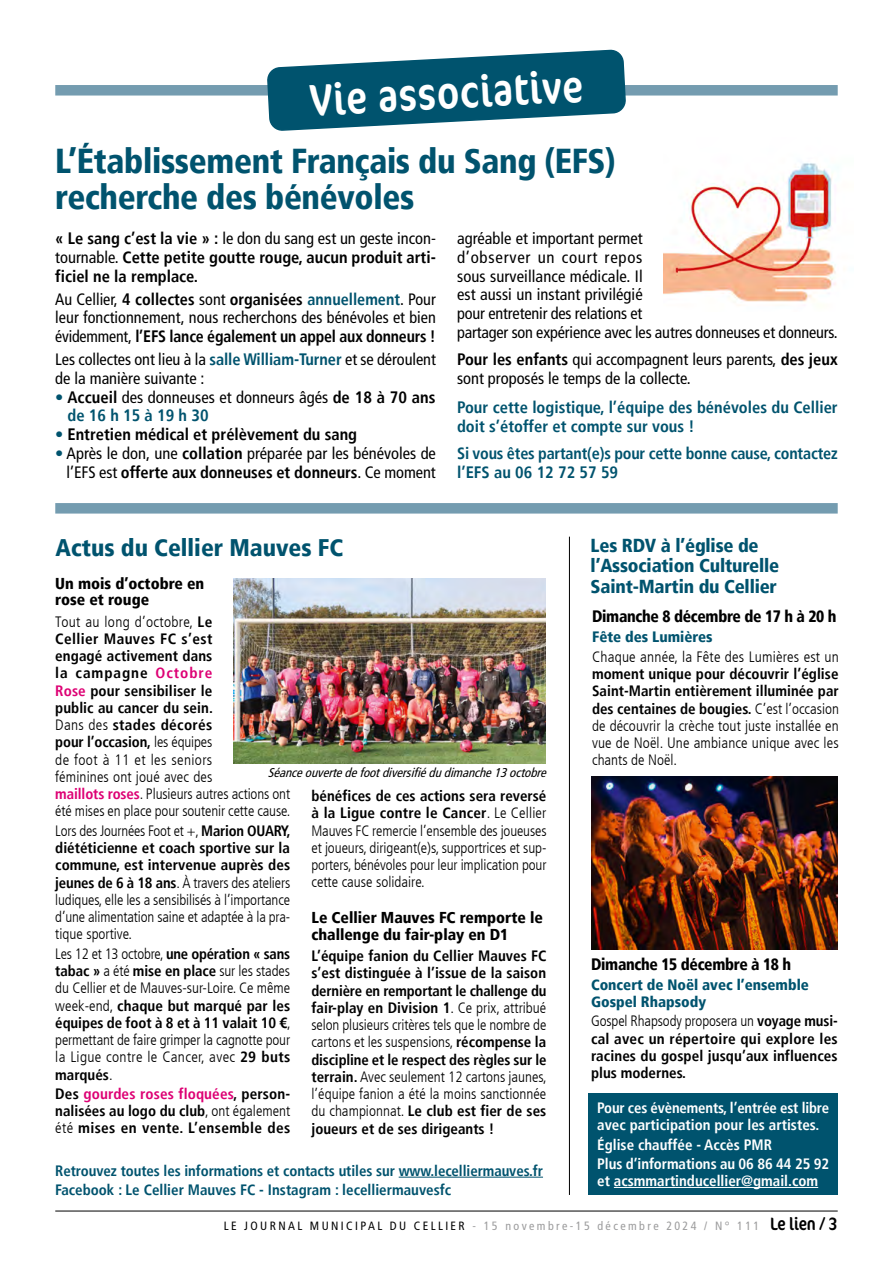
<style>
.page{position:relative;width:893px;height:1263px;background:#fff}
.page>*{position:absolute;margin:0;border:0;box-sizing:border-box;transform-origin:0 0}
.t1{font:condensed 45px "Cocon Pro";color:#fff}
.t2{font:900 condensed 34.5px/36px "Frutiger LT";letter-spacing:-.01em;color:#00536e}
.t3{font:900 condensed 24px "Frutiger LT";color:#00536e}
.t4{font:900 condensed 18.75px/20.2px "Frutiger LT";letter-spacing:-.01em;color:#00536e}
.t5{font:condensed 16.5px/18.8px "Frutiger LT";color:#000}
.t6{font:700 condensed 16.5px/18.8px "Frutiger LT";color:#000;text-align:justify}
.t7{font:700 condensed 16.5px/18.8px "Frutiger LT";color:#00536e}
.t8{font:900 condensed 16.5px "Frutiger LT";letter-spacing:-.02em;color:#000;scale:.95 1}
.t9{font:900 condensed 15.75px/16.5px "Frutiger LT";color:#000}
.t10{font:300 condensed 15px/17.2px "Frutiger LT";color:#000;text-align:justify}
.t11{font:700 condensed 15px/17.2px "Frutiger LT";color:#000;text-align:justify}
.t12{font:700 condensed 15px/17.2px "Frutiger LT";color:#fff}
.t13{font:700 condensed 15px/19.4px "Frutiger LT";letter-spacing:-.005em;color:#00536e}
.t14{font:900 condensed 15px/16.5px "Frutiger LT";color:#00536e}
.t15{font:italic condensed 12.75px "Frutiger LT";color:#000}
.t16{font:condensed 12px "Frutiger LT";letter-spacing:.2em;color:#9c9c9d}
.s1{font-weight:400}
.s2{font-weight:700}
.s3{font-weight:700;color:#00536e}
.s4{color:#00536e}
.s5{font-weight:400;color:#00536e}
.s6{font-weight:700;color:#dd0074}
.s7{color:#dd0074}
.s8{font-weight:300}
.s9{color:#000}
.s10{font-family:"Cocon Pro";font-size:18px;color:#000}
</style>
<div class="page">
<hr style="left:55px;top:1211px;width:783px;height:1px;background:#000">
<div style="left:55px;top:85px;width:783px;height:11px;background:#749cb0"></div>
<div style="left:55px;top:503px;width:783px;height:11px;background:#749cb0"></div>
<svg style="left:268px;top:50px;width:357px;height:80px"></svg>
<img style="left:591px;top:776px;width:247px;height:173px">
<img style="left:664px;top:163px;width:172px;height:139px">
<hr style="left:569px;top:537px;width:1px;height:658px;background:#000">
<hr style="left:399px;top:1177px;width:144px;height:1px;background:#00536e">
<img style="left:234px;top:579px;width:312px;height:184px">
<div style="left:589px;top:1093px;width:249px;height:102px;background:#00536e"></div>
<hr style="left:614px;top:1187px;width:204px;height:1px;background:#fff">
<h1 class="t1" style="left:308px;top:70px;width:275px;rotate:-3deg">Vie associative</h1>
<h2 class="t2" style="left:55px;top:143px;width:562px">L’Établissement Français du Sang (EFS) recherche des bénévoles</h2>
<p class="t6" style="left:55px;top:229px;width:382px">« Le sang c’est la vie » : <span class="s1">le don du sang est un geste incon&shy;tournable.</span> Cette petite goutte rouge, aucun produit arti&shy;ficiel ne la remplace.</p>
<p class="t5" style="left:55px;top:290px;width:382px;text-align:justify">Au Cellier, <span class="s2">4 collectes</span> sont <span class="s2">organisées</span> <span class="s3">annuellement</span>. Pour leur fonctionnement, nous recherchons des bénévoles et bien évidemment, <span class="s2">l’EFS lance également un appel aux donneurs !</span></p>
<p class="t5" style="left:55px;top:350px;width:382px">Les collectes ont lieu à la <span class="s3">salle William-Turner</span> et se déroulent de la manière suivante :</p>
<p class="t5" style="left:67px;top:388px;width:370px;text-indent:-12px"><span class="s4">•</span> <span class="s2">Accueil</span> des donneuses et donneurs âgés <span class="s2">de 18 à 70 ans </span><span class="s3">de 16 h 15 à 19 h 30</span></p>
<p class="t6" style="left:55px;top:425px;width:303px"><span class="s5">•</span> Entretien médical et prélèvement du sang</p>
<p class="t5" style="left:55px;top:444px;width:382px;text-align:right"><span class="s4">•</span> Après le don, une <span class="s2">collation</span> préparée par les bénévoles de l’EFS est <span class="s2">offerte aux donneuses et donneurs</span>. Ce moment</p>
<p class="t5" style="left:457px;top:229px;width:382px">agréable et important permet<br>d’observer un court repos<br>sous surveillance médicale. Il<br>est aussi un instant privilégié<br>pour entretenir des relations et<br>partager son expérience avec les autres donneuses et donneurs.</p>
<p class="t5" style="left:457px;top:350px;width:382px"><span class="s2">Pour les enfants</span> qui accompagnent leurs parents, <span class="s2">des jeux </span>sont proposés le temps de la collecte.</p>
<p class="t7" style="left:457px;top:398px;width:382px">Pour cette logistique, l’équipe des bénévoles du Cellier doit s’étoffer et compte sur vous !</p>
<p class="t7" style="left:457px;top:444px;width:382px">Si vous êtes partant(e)s pour cette bonne cause, contactez l’EFS au 06 12 72 57 59</p>
<h3 class="t3" style="left:56px;top:533px;width:289px">Actus du Cellier Mauves FC</h3>
<p class="t4" style="left:591px;top:535px;width:190px">Les RDV à l’église de l’Association Culturelle<br>Saint-Martin du Cellier</p>
<p class="t9" style="left:55px;top:575px;width:151px">Un mois d’octobre en rose et rouge</p>
<p class="t10" style="left:55px;top:613px;width:237px;text-align:left">Tout au long d’octobre, <span class="s2">Le<br>Cellier Mauves FC s’est<br>engagé activement dans<br>la campagne</span> <span class="s6">Octobre<br>Rose</span> <span class="s2">pour sensibiliser le<br>public au cancer du sein.<br></span>Dans des <span class="s2">stades décorés<br>pour l’occasion,</span> les équipes<br>de foot à 11 et les seniors<br>féminines ont joué avec des<br><span class="s6">maillots roses</span>. Plusieurs autres actions ont été mises en place pour soutenir cette cause.</p>
<p class="t10" style="left:55px;top:822px;width:237px">Lors des Journées Foot et +, <span class="s2">Marion OUARY, diététicienne et coach sportive sur la commune, est intervenue auprès des jeunes de 6 à 18 ans</span>. À travers des ateliers ludiques, elle les a sensibilisés à l’importance d’une alimentation saine et adaptée à la pra&shy;tique sportive.</p>
<p class="t10" style="left:55px;top:945px;width:237px">Les 12 et 13 octobre, <span class="s2">une opération « sans tabac »</span> a été <span class="s2">mise en place</span> sur les stades du Cellier et de Mauves-sur-Loire. Ce même week-end, <span class="s2">chaque but marqué par les équipes de foot à 8 et à 11 valait 10 €</span>, permettant de faire grimper la cagnotte pour la Ligue contre le Cancer, avec <span class="s2">29 buts marqués</span>.</p>
<p class="t11" style="left:55px;top:1085px;width:237px">Des <span class="s7">gourdes roses floquées</span>, person&shy;nalisées au logo du club<span class="s8">, ont également été</span> mises en vente. L’ensemble des</p>
<p class="t8" style="left:592px;top:606px;width:259px">Dimanche 8 décembre de 17 h à 20 h</p>
<p class="t14" style="left:592px;top:629px;width:122px">Fête des Lumières</p>
<p class="t10" style="left:592px;top:648px;width:248px">Chaque année, la Fête des Lumières est un</p>
<p class="t10" style="left:592px;top:665px;width:248px"><span class="s2">moment unique pour découvrir l’église Saint-Martin entièrement illuminée par des centaines de bougies.</span> C’est l’occasion de découvrir la crèche tout juste installée en vue de Noël. Une ambiance unique avec les chants de Noël.</p>
<p class="t15" style="left:268px;top:765px;width:284px">Séanceouvertedefootdiversifiédudimanche13octobre</p>
<p class="t10" style="left:311px;top:787px;width:237px"><span class="s2">bénéfices de ces actions sera reversé à la Ligue contre le Cancer</span>. Le Cellier Mauves FC remercie l’ensemble des joueuses et joueurs, dirigeant(e)s, supportrices et sup&shy;porters, bénévoles pour leur implication pour cette cause solidaire.</p>
<p class="t9" style="left:311px;top:909px;width:233px">Le Cellier Mauves FC remporte le challenge du fair-play en D1</p>
<p class="t11" style="left:311px;top:947px;width:237px">L’équipe fanion du Cellier Mauves FC s’est distinguée à l’issue de la saison dernière en remportant le challenge du fair-play en Division 1<span class="s8">. Ce prix, attribué selon plusieurs critères tels que le nombre de cartons et les suspensions,</span> récompense la discipline et le respect des règles sur le terrain. <span class="s8">Avec seulement 12 cartons jaunes, l’équipe fanion a été la moins sanctionnée du championnat.</span> Le club est fier de ses joueurs et de ses dirigeants !</p>
<p class="t13" style="left:55px;top:1161px;width:489px">Retrouvez toutes les informations et contacts utiles sur www.lecelliermauves.fr<br>Facebook : Le Cellier Mauves FC - Instagram : lecelliermauvesfc</p>
<p class="t8" style="left:591px;top:954px;width:212px">Dimanche 15 décembre à 18 h</p>
<p class="t14" style="left:591px;top:977px;width:219px">Concert de Noël avec l’ensemble<br>Gospel Rhapsody</p>
<p class="t11" style="left:591px;top:1012px;width:248px"><span class="s8">Gospel Rhapsody proposera un</span> voyage musi&shy;cal avec un répertoire qui explore les racines du gospel jusqu’aux influences plus modernes.</p>
<p class="t12" style="left:597px;top:1099px;width:234px">Pour ces évènements, l’entrée est libre avec participation pour les artistes.</p>
<p class="t12" style="left:597px;top:1135px;width:234px;line-height:19.4px">Église chauffée - Accès PMR<br>Plus d’informations au 06 86 44 25 92</p>
<p class="t12" style="left:597px;top:1172px;width:223px">et acsmmartinducellier@gmail.com</p>
<p class="t16" style="left:224px;top:1219px;width:615px"><span class="s9">LE JOURNAL MUNICIPAL DU CELLIER</span> - 15 novembre-15 décembre 2024 / N° 111 <span class="s10">Le lien / 3</span></p>
</div>
